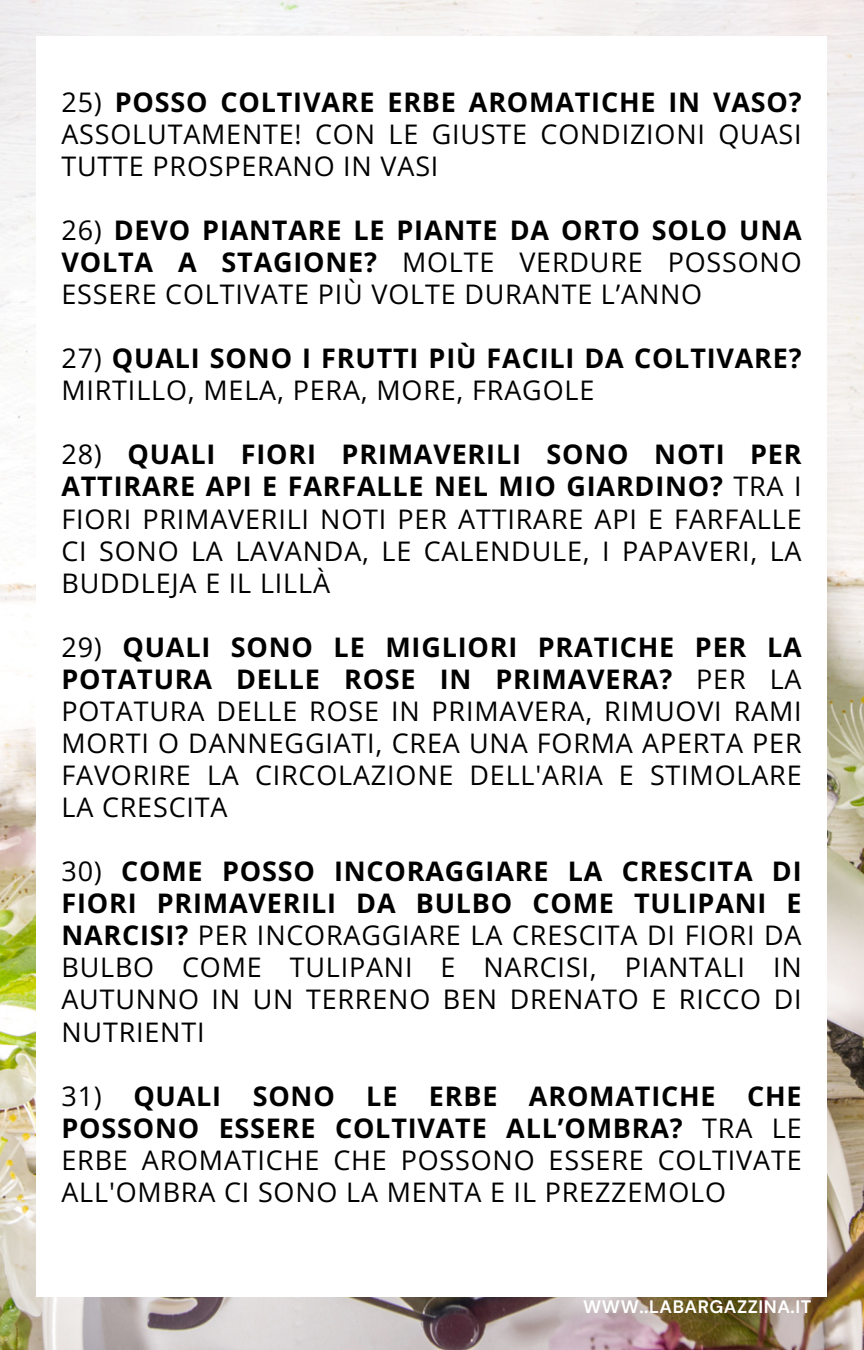
<style>
.page{position:relative;width:864px;height:1350px;background:#fff}
.page>*{position:absolute;margin:0;border:0;box-sizing:border-box;transform-origin:0 0}
.t1{font:27px/31.9px "Open Sans";letter-spacing:.03em;color:#000;text-align:justify}
.t2{font:700 27px/31.9px "Open Sans";letter-spacing:.03em;color:#000}
.t3{font:700 18px "DM Sans";letter-spacing:.03em;color:#fff}
.s1{font-weight:700}
.s2{font-weight:400}
</style>
<div class="page">
<img style="left:0;top:0;width:864px;height:1350px">
<div style="left:37px;top:36px;width:790px;height:1260px;background:#fff"></div>
<h1 class="t1" style="left:61px;top:85px;width:742px">25) <span class="s1">POSSO COLTIVARE ERBE AROMATICHE IN VASO?<br></span>ASSOLUTAMENTE! CON LE GIUSTE CONDIZIONI QUASI TUTTE PROSPERANO IN VASI</h1>
<h1 class="t1" style="left:61px;top:214px;width:742px">26) <span class="s1">DEVO PIANTARE LE PIANTE DA ORTO SOLO UNA VOLTA A STAGIONE?</span> MOLTE VERDURE POSSONO ESSERE COLTIVATE PIÙ VOLTE DURANTE L’ANNO</h1>
<h1 class="t2" style="left:61px;top:342px;width:742px"><span class="s2">27)</span> QUALI SONO I FRUTTI PIÙ FACILI DA COLTIVARE?<br><span class="s2">MIRTILLO, MELA, PERA, MORE, FRAGOLE</span></h1>
<h1 class="t1" style="left:61px;top:438px;width:742px">28) <span class="s1">QUALI FIORI PRIMAVERILI SONO NOTI PER ATTIRARE API E FARFALLE NEL MIO GIARDINO?</span> TRA I FIORI PRIMAVERILI NOTI PER ATTIRARE API E FARFALLE CI SONO LA LAVANDA, LE CALENDULE, I PAPAVERI, LA BUDDLEJA E IL LILLÀ</h1>
<h1 class="t1" style="left:61px;top:630px;width:742px">29) <span class="s1">QUALI SONO LE MIGLIORI PRATICHE PER LA POTATURA DELLE ROSE IN PRIMAVERA?</span> PER LA POTATURA DELLE ROSE IN PRIMAVERA, RIMUOVI RAMI MORTI O DANNEGGIATI, CREA UNA FORMA APERTA PER FAVORIRE LA CIRCOLAZIONE DELL'ARIA E STIMOLARE LA CRESCITA</h1>
<h1 class="t1" style="left:61px;top:855px;width:742px">30) <span class="s1">COME POSSO INCORAGGIARE LA CRESCITA DI FIORI PRIMAVERILI DA BULBO COME TULIPANI E NARCISI?</span> PER INCORAGGIARE LA CRESCITA DI FIORI DA BULBO COME TULIPANI E NARCISI, PIANTALI IN AUTUNNO IN UN TERRENO BEN DRENATO E RICCO DI NUTRIENTI</h1>
<p class="t1" style="left:61px;top:1079px;width:742px">31) <span class="s1">QUALI SONO LE ERBE AROMATICHE CHE POSSONO ESSERE COLTIVATE ALL’OMBRA?</span> TRA LE ERBE AROMATICHE CHE POSSONO ESSERE COLTIVATE ALL'OMBRA CI SONO LA MENTA E IL PREZZEMOLO</p>
<h1 class="t3" style="left:583px;top:1295px;width:230px">WWW..LABARGAZZINA.IT</h1>
</div>
